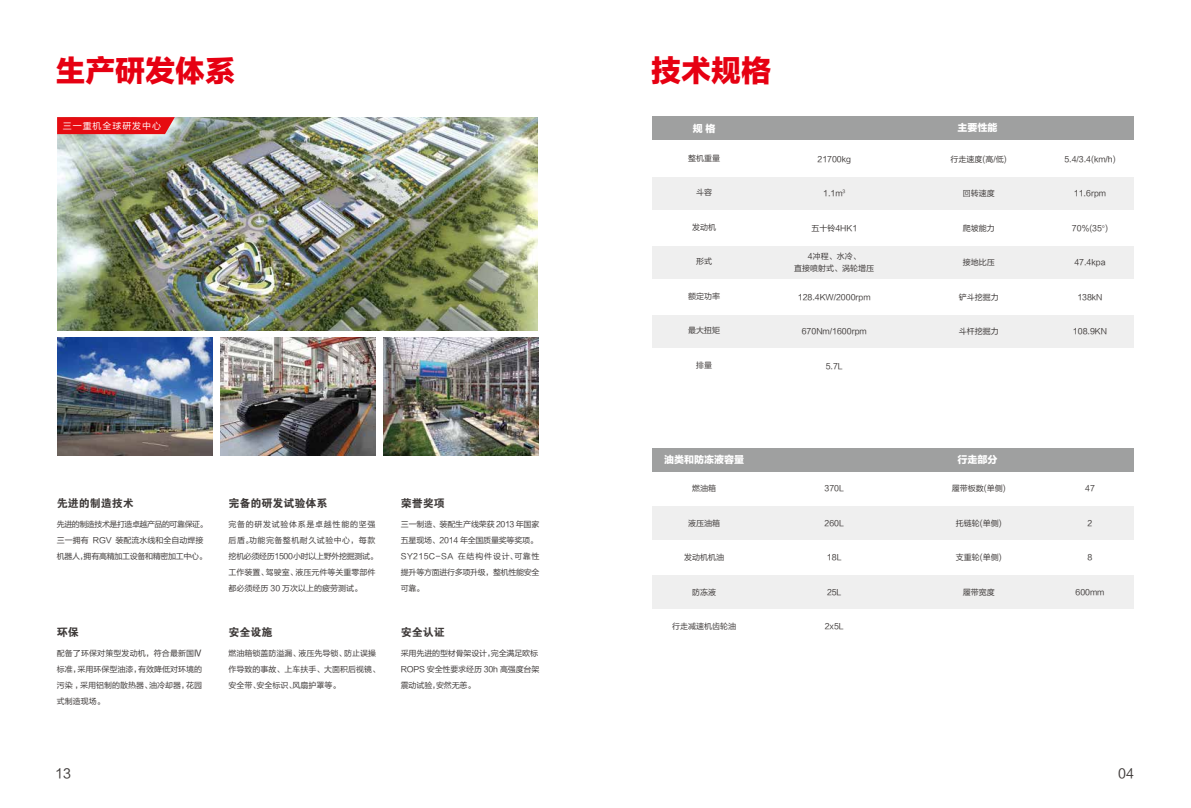
<style>
.page{position:relative;width:1191px;height:808px;background:#fff}
.page>*{position:absolute;margin:0;border:0;box-sizing:border-box;transform-origin:0 0}
.t1{font:30px "FZLTTHK GBK1 0";color:#e60012}
.t2{font:13px "FZLTHK GBK1 0";color:#3e3a39}
.t3{font:11px "FZDHTK GBK1 0";color:#3e3a39}
.t4{font:10px "FZLTTHK GBK1 0";color:#fff}
.t5{font:9px "FZLTHK GBK1 0";letter-spacing:.1em;color:#fff}
.t6{font:8px/16px "FZLTHK GBK1 0";color:#3e3a39}
.t7{font:8px/16px "FZLTHK GBK1 0";letter-spacing:-.03em;color:#3e3a39}
.t8{font:8px/16px "FZLTHK GBK1 0";letter-spacing:-.04em;color:#3e3a39}
.t9{font:8px/16px "FZLTHK GBK1 0";letter-spacing:-.02em;color:#3e3a39}
</style>
<div class="page">
<div style="left:652px;top:116px;width:481px;height:24px;background:#9fa0a0"></div>
<div style="left:652px;top:177px;width:481px;height:33px;background:#efefef"></div>
<div style="left:652px;top:315px;width:481px;height:33px;background:#efefef"></div>
<div style="left:652px;top:246px;width:481px;height:33px;background:#efefef"></div>
<div style="left:652px;top:507px;width:481px;height:33px;background:#efefef"></div>
<div style="left:652px;top:575px;width:481px;height:33px;background:#efefef"></div>
<div style="left:652px;top:448px;width:481px;height:23px;background:#9fa0a0"></div>
<img style="left:57px;top:117px;width:481px;height:213px">
<img style="left:384px;top:338px;width:154px;height:117px">
<img style="left:221px;top:338px;width:154px;height:117px">
<img style="left:58px;top:338px;width:154px;height:117px">
<svg style="left:57px;top:117px;width:118px;height:17px;background:#e4161b"></svg>
<h1 class="t1" style="left:55px;top:54px;width:182px">生产研发体系</h1>
<p class="t5" style="left:63px;top:121px;width:100px">三一重机全球研发中心</p>
<h3 class="t3" style="left:57px;top:498px;width:78px">先进的制造技术</h3>
<p class="t8" style="left:57px;top:517px;width:152px">先进的制造技术是打造卓越产品的可靠保证。三一拥有 RGV 装配流水线和全自动焊接机器人，拥有高精加工设备和精密加工中心。</p>
<h3 class="t3" style="left:228px;top:498px;width:100px">完备的研发试验体系</h3>
<p class="t6" style="left:228px;top:517px;width:151px">完备的研发试验体系是卓越性能的坚强后盾。功能完备整机耐久试验中心，每款挖机必须经历1500小时以上野外挖掘测试。工作装置、驾驶室、液压元件等关重零部件都必须经历 30 万次以上的疲劳测试。</p>
<h3 class="t3" style="left:401px;top:498px;width:45px">荣誉奖项</h3>
<p class="t7" style="left:401px;top:517px;width:140px">三一制造、装配生产线荣获 2013 年国家五星现场、2014 年全国质量奖等奖项。<br>SY215C-SA 在结构件设计、可靠性提升等方面进行多项升级，整机性能安全可靠。</p>
<h3 class="t3" style="left:57px;top:626px;width:23px">环保</h3>
<h3 class="t3" style="left:401px;top:626px;width:45px">安全认证</h3>
<p class="t6" style="left:57px;top:646px;width:147px;text-align:justify">配备了环保对策型发动机，符合最新国Ⅳ标准，采用环保型油漆，有效降低对环境的污染 ，采用铝制的散热器、油冷却器，花园式制造现场。</p>
<h3 class="t3" style="left:228px;top:626px;width:46px">安全设施</h3>
<p class="t6" style="left:228px;top:646px;width:153px">燃油箱锁盖防溢漏、液压先导锁、防止误操作导致的事故、上车扶手、大面积后视镜、安全带、安全标识、风扇护罩等。</p>
<p class="t9" style="left:401px;top:646px;width:140px">采用先进的型材骨架设计，完全满足欧标<br>ROPS 安全性要求经历 30h 高强度台架震动试验，安然无恙。</p>
<h1 class="t1" style="left:651px;top:54px;width:121px">技术规格</h1>
<p class="t4" style="left:693px;top:123px;width:24px">规 格</p>
<p class="t6" style="left:688px;top:150px;width:33px">整机重量</p>
<p class="t6" style="left:696px;top:185px;width:17px">斗容</p>
<p class="t6" style="left:692px;top:219px;width:25px">发动机</p>
<p class="t6" style="left:696px;top:254px;width:17px">形式</p>
<p class="t6" style="left:688px;top:288px;width:33px">额定功率</p>
<p class="t6" style="left:688px;top:323px;width:33px">最大扭矩</p>
<p class="t6" style="left:696px;top:357px;width:17px">排量</p>
<p class="t6" style="left:817px;top:151px;width:35px">21700kg</p>
<p class="t6" style="left:823px;top:186px;width:24px">1.1m<sup>3</sup></p>
<p class="t6" style="left:811px;top:220px;width:47px">五十铃4HK1</p>
<p class="t6" style="left:794px;top:250px;width:81px;line-height:12px;text-align:center">4冲程、水冷、<br>直接喷射式、涡轮增压</p>
<p class="t6" style="left:798px;top:289px;width:74px">128.4KW/2000rpm</p>
<p class="t6" style="left:801px;top:324px;width:66px">670Nm/1600rpm</p>
<p class="t6" style="left:825px;top:358px;width:19px">5.7L</p>
<p class="t4" style="left:664px;top:454px;width:81px">油类和防冻液容量</p>
<p class="t6" style="left:692px;top:481px;width:25px">燃油箱</p>
<p class="t6" style="left:688px;top:515px;width:33px">液压油箱</p>
<p class="t6" style="left:684px;top:550px;width:41px">发动机机油</p>
<p class="t6" style="left:692px;top:584px;width:25px">防冻液</p>
<p class="t6" style="left:672px;top:619px;width:65px">行走减速机齿轮油</p>
<p class="t6" style="left:824px;top:481px;width:21px">370L</p>
<p class="t6" style="left:824px;top:515px;width:21px">260L</p>
<p class="t6" style="left:827px;top:550px;width:16px">18L</p>
<p class="t6" style="left:827px;top:584px;width:16px">25L</p>
<p class="t6" style="left:825px;top:619px;width:20px">2x5L</p>
<p class="t4" style="left:957px;top:122px;width:41px">主要性能</p>
<p class="t6" style="left:950px;top:151px;width:58px">行走速度(高/低)</p>
<p class="t6" style="left:962px;top:186px;width:33px">回转速度</p>
<p class="t6" style="left:962px;top:220px;width:33px">爬坡能力</p>
<p class="t6" style="left:962px;top:255px;width:33px">接地比压</p>
<p class="t6" style="left:958px;top:289px;width:41px">铲斗挖掘力</p>
<p class="t6" style="left:958px;top:324px;width:41px">斗杆挖掘力</p>
<p class="t4" style="left:957px;top:454px;width:41px">行走部分</p>
<p class="t6" style="left:951px;top:481px;width:55px">履带板数(单侧)</p>
<p class="t6" style="left:955px;top:515px;width:47px">托链轮(单侧)</p>
<p class="t6" style="left:955px;top:550px;width:47px">支重轮(单侧)</p>
<p class="t6" style="left:962px;top:584px;width:33px">履带宽度</p>
<p class="t6" style="left:1064px;top:151px;width:53px">5.4/3.4(km/h)</p>
<p class="t6" style="left:1074px;top:185px;width:34px">11.6rpm</p>
<p class="t6" style="left:1072px;top:220px;width:39px">70%(35°)</p>
<p class="t6" style="left:1074px;top:255px;width:33px">47.4kpa</p>
<p class="t6" style="left:1077px;top:289px;width:27px">138kN</p>
<p class="t6" style="left:1073px;top:324px;width:36px">108.9KN</p>
<p class="t6" style="left:1085px;top:481px;width:11px">47</p>
<p class="t6" style="left:1087px;top:515px;width:6px">2</p>
<p class="t6" style="left:1087px;top:550px;width:6px">8</p>
<p class="t6" style="left:1075px;top:584px;width:31px">600mm</p>
<h2 class="t2" style="left:55px;top:766px;width:17px">13</h2>
<h2 class="t2" style="left:1118px;top:766px;width:17px">04</h2>
</div>
